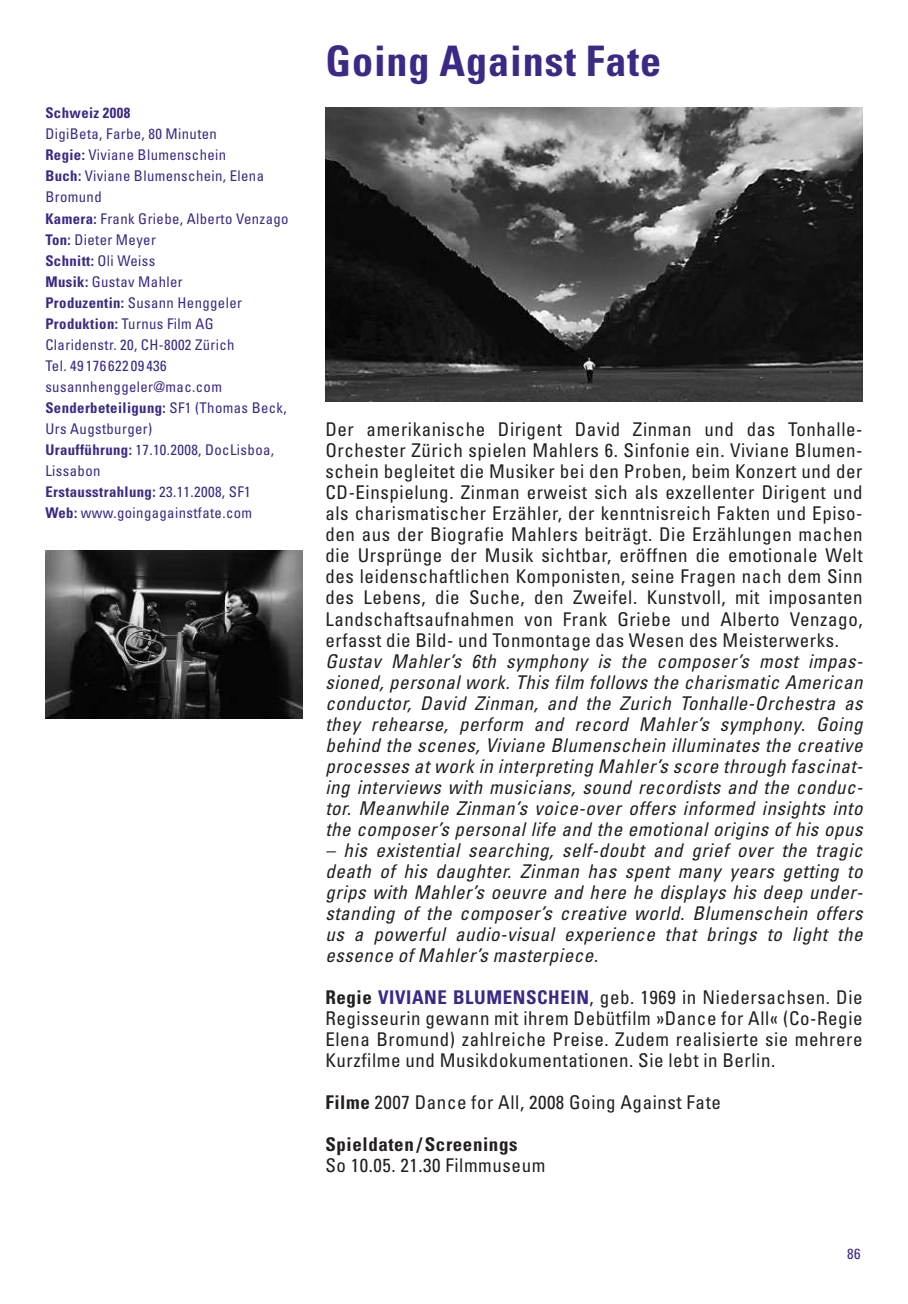
<style>
.page{position:relative;width:908px;height:1304px;background:#fff}
.page>*{position:absolute;margin:0;border:0;box-sizing:border-box;transform-origin:0 0}
.t1{font:700 condensed 42px "Univers";letter-spacing:.02em;color:#3c2986}
.t2{font:condensed 19px/21px "Univers";letter-spacing:.03em;color:#231f20;text-align:justify}
.t3{font:italic condensed 19px/21px "Univers";letter-spacing:.03em;color:#231f20;text-align:justify}
.t4{font:700 condensed 19px "Univers";letter-spacing:.03em;color:#231f20}
.t5{font:condensed 14.8px/21px "Univers";letter-spacing:.025em;color:#3c2986}
.t6{font:700 condensed 14.8px "Univers";letter-spacing:.025em;color:#3c2986}
.s1{font-weight:700}
.s2{font-weight:700;color:#3c2986}
</style>
<div class="page">
<img style="left:325px;top:108px;width:537px;height:294px">
<img style="left:45px;top:550px;width:257px;height:168px">
<p class="t6" style="left:45px;top:108px;width:86px">Schweiz 2008</p>
<p class="t5" style="left:45px;top:125px;width:244px">DigiBeta, Farbe, 80 Minuten<br><span class="s1">Regie:</span> Viviane Blumenschein<br><span class="s1">Buch:</span> Viviane Blumenschein, Elena<br>Bromund<br><span class="s1">Kamera:</span> Frank Griebe, Alberto Venzago<br><span class="s1">Ton:</span> Dieter Meyer<br><span class="s1">Schnitt:</span> Oli Weiss<br><span class="s1">Musik:</span> Gustav Mahler<br><span class="s1">Produzentin:</span> Susann Henggeler<br><span class="s1">Produktion:</span> Turnus Film AG<br>Claridenstr. 20, CH-8002 Zürich<br>Tel. 49 176 622 09 436 susannhenggeler@mac.com<br><span class="s1">Senderbeteiligung:</span> SF1 (Thomas Beck,<br>Urs Augstburger)<br><span class="s1">Uraufführung:</span> 17.10.2008, DocLisboa,<br>Lissabon<br><span class="s1">Erstausstrahlung:</span> 23.11.2008, SF1<br><span class="s1">Web:</span> www.goingagainstfate.com</p>
<h1 class="t1" style="left:325px;top:45px;width:337px">Going Against Fate</h1>
<p class="t2" style="left:325px;top:421px;width:538px">Der amerikanische Dirigent David Zinman und das Tonhalle-Orchester Zürich spielen Mahlers 6. Sinfonie ein. Viviane Blumen&shy;schein begleitet die Musiker bei den Proben, beim Konzert und der CD-Einspielung. Zinman erweist sich als exzellenter Dirigent und als charismatischer Erzähler, der kenntnisreich Fakten und Episo&shy;den aus der Biografie Mahlers beiträgt. Die Erzählungen machen die Ursprünge der Musik sichtbar, eröffnen die emotionale Welt des leidenschaftlichen Komponisten, seine Fragen nach dem Sinn des Lebens, die Suche, den Zweifel. Kunstvoll, mit imposanten Landschaftsaufnahmen von Frank Griebe und Alberto Venzago, erfasst die Bild- und Tonmontage das Wesen des Meisterwerks.</p>
<p class="t3" style="left:325px;top:652px;width:538px">Gustav Mahler’s 6th symphony is the composer’s most impas&shy;sioned, personal work. This film follows the charismatic American conductor, David Zinman, and the Zurich Tonhalle-Orchestra as they rehearse, perform and record Mahler’s symphony. Going behind the scenes, Viviane Blumenschein illuminates the creative processes at work in interpreting Mahler’s score through fascinat&shy;ing interviews with musicians, sound recordists and the conduc&shy;tor. Meanwhile Zinman’s voice-over offers informed insights into the composer’s personal life and the emotional origins of his opus</p>
<p class="t3" style="left:325px;top:841px;width:538px">– his existential searching, self-doubt and grief over the tragic death of his daughter. Zinman has spent many years getting to grips with Mahler’s oeuvre and here he displays his deep under&shy;standing of the composer’s creative world. Blumenschein offers us a powerful audio-visual experience that brings to light the essence of Mahler’s masterpiece.</p>
<p class="t2" style="left:325px;top:988px;width:538px"><span class="s1">Regie</span> <span class="s2">VIVIANE BLUMENSCHEIN</span>, geb. 1969 in Niedersachsen. Die Regisseurin gewann mit ihrem Debütfilm »Dance for All« (Co-Regie Elena Bromund) zahlreiche Preise. Zudem realisierte sie mehrere Kurzfilme und Musikdokumentationen. Sie lebt in Berlin.</p>
<p class="t2" style="left:325px;top:1094px;width:397px"><span class="s1">Filme</span> 2007 Dance for All, 2008 Going Against Fate</p>
<p class="t4" style="left:325px;top:1138px;width:193px">Spieldaten / Screenings</p>
<p class="t2" style="left:325px;top:1157px;width:221px">So 10.05. 21.30 Filmmuseum</p>
<p class="t5" style="left:846px;top:1245px;width:15px">86</p>
</div>
